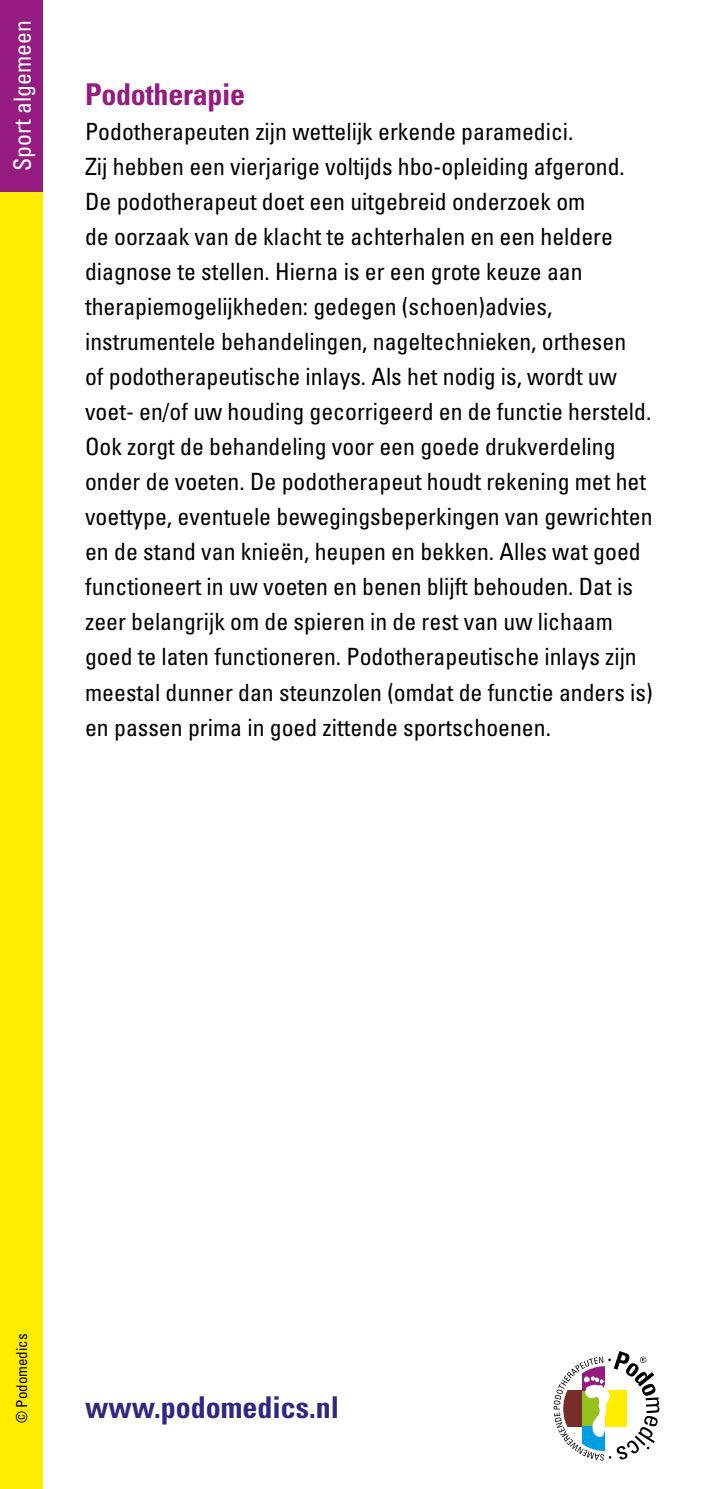
<style>
.page{position:relative;width:702px;height:1489px;background:#fff}
.page>*{position:absolute;margin:0;border:0;box-sizing:border-box;transform-origin:0 0}
.t1{font:700 condensed 30px "Univers LT Std";color:#312783}
.t2{font:700 condensed 30px "Univers LT Std";letter-spacing:-.01em;color:#951b81}
.t3{font:condensed 23.75px/35px "Univers LT Std";color:#000}
.t4{font:condensed 23.75px "Univers LT Std";color:#fff}
.t5{font:condensed 15px "Univers LT Std";color:#000}
</style>
<div class="page">
<svg style="left:553px;top:1351px;width:106px;height:109px"></svg>
<div style="left:0;top:0;width:43px;height:1488px;background:#ffed00"></div>
<div style="left:0;top:0;width:43px;height:191px;background:#951b81"></div>
<p class="t4" style="left:7px;top:171px;width:152px;rotate:-90deg">Sport algemeen</p>
<p class="t2" style="left:85px;top:76px;width:162px">Podotherapie</p>
<p class="t3" style="left:85px;top:114px;width:569px">Podotherapeuten zijn wettelijk erkende paramedici.<br>Zij hebben een vierjarige voltijds hbo-opleiding afgerond.<br>De podotherapeut doet een uitgebreid onderzoek om<br>de oorzaak van de klacht te achterhalen en een heldere diagnose te stellen. Hierna is er een grote keuze aan therapiemogelijkheden: gedegen (schoen)advies, instrumentele behandelingen, nageltechnieken, orthesen<br>of podotherapeutische inlays. Als het nodig is, wordt uw voet- en/of uw houding gecorrigeerd en de functie hersteld.<br>Ook zorgt de behandeling voor een goede drukverdeling onder de voeten. De podotherapeut houdt rekening met het voettype, eventuele bewegingsbeperkingen van gewrichten en de stand van knieën, heupen en bekken. Alles wat goed functioneert in uw voeten en benen blijft behouden. Dat is zeer belangrijk om de spieren in de rest van uw lichaam goed te laten functioneren. Podotherapeutische inlays zijn meestal dunner dan steunzolen (omdat de functie anders is) en passen prima in goed zittende sportschoenen.</p>
<p class="t5" style="left:12px;top:1422px;width:91px;rotate:-90deg">© Podomedics</p>
<p class="t1" style="left:85px;top:1388px;width:255px">www.podomedics.nl</p>
</div>
